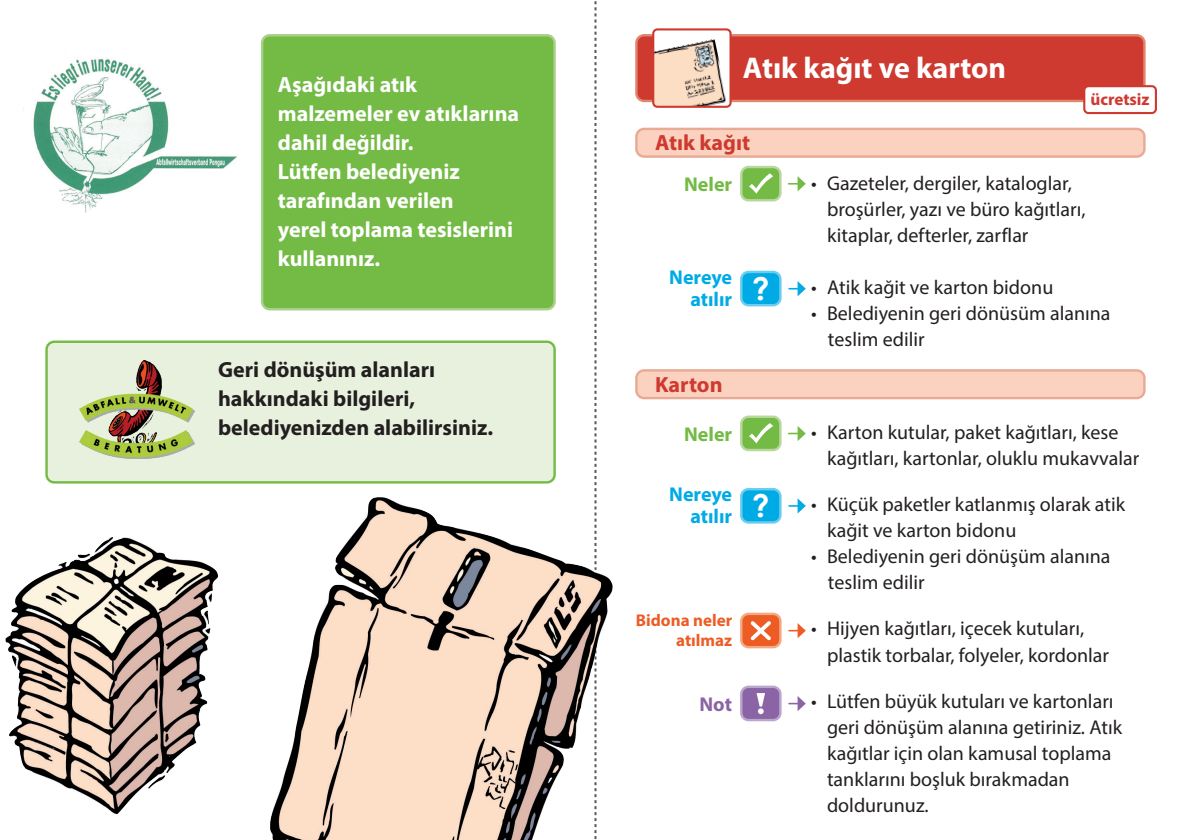
<style>
.page{position:relative;width:1191px;height:840px;background:#fff}
.page>*{position:absolute;margin:0;border:0;box-sizing:border-box;transform-origin:0 0}
.t1{font:700 31px "Century Gothic";color:#fff}
.t2{font:700 30px "Myriad Pro";color:#fff}
.t3{font:700 22px/29px "Myriad Pro";color:#fff}
.t4{font:700 22px/29px "Myriad Pro";color:#231f20}
.t5{font:700 22px "Myriad Pro";color:#ce3930}
.t6{font:20px/26px "Myriad Pro";color:#231f20}
.t7{font:700 20px/22px "Myriad Pro";color:#00abe5;text-align:right}
.t8{font:700 20px "Myriad Pro";color:#74bb46}
.t9{font:700 20px "Myriad Pro";color:#8b64a6}
.t10{font:700 17px/20px "Myriad Pro";color:#ee5c25;text-align:right}
.t11{font:700 17px "Myriad Pro";color:#ce3930}
</style>
<div class="page">
<div style="left:262px;top:35px;width:292px;height:274px;background:#74bb46;border-radius:8px"></div>
<div style="left:261px;top:34px;width:295px;height:276px;border:2px solid #aad18b;border-radius:8px"></div>
<svg style="left:594px;top:1px;width:2px;height:496px"></svg>
<div style="left:636px;top:35px;width:508px;height:66px;background:#ce3930;border-radius:8px"></div>
<div style="left:635px;top:34px;width:510px;height:68px;border:2px solid #e0876e;border-radius:8px"></div>
<div style="left:653px;top:29px;width:77px;height:78px;background:#fff;border-radius:4px"></div>
<img style="left:655px;top:39px;width:72px;height:66px">
<div style="left:652px;top:28px;width:79px;height:80px;border:2px solid #ce3930;border-radius:4px"></div>
<div style="left:636px;top:129px;width:508px;height:27px;background:#fbd2bf;border-radius:8px"></div>
<div style="left:635px;top:128px;width:510px;height:30px;border:2px solid #e8aa94;border-radius:8px"></div>
<div style="left:636px;top:370px;width:508px;height:28px;background:#fbd2bf;border-radius:8px"></div>
<div style="left:635px;top:369px;width:510px;height:30px;border:2px solid #e8aa94;border-radius:8px"></div>
<div style="left:1084px;top:86px;width:71px;height:27px;background:#fff;border-radius:4px"></div>
<div style="left:1083px;top:85px;width:74px;height:29px;border:2px solid #ce3930;border-radius:4px"></div>
<div style="left:741px;top:272px;width:39px;height:33px;background:#00abe5;border-radius:7px"></div>
<div style="left:740px;top:270px;width:41px;height:36px;border:2px solid #6dcdf0;border-radius:7px"></div>
<svg style="left:789px;top:281px;width:16px;height:15px"></svg>
<div style="left:741px;top:489px;width:39px;height:33px;background:#00abe5;border-radius:7px"></div>
<div style="left:740px;top:487px;width:41px;height:36px;border:2px solid #6dcdf0;border-radius:7px"></div>
<svg style="left:789px;top:498px;width:16px;height:15px"></svg>
<svg style="left:789px;top:623px;width:16px;height:15px"></svg>
<div style="left:741px;top:613px;width:39px;height:33px;background:#ee5c25;border-radius:7px"></div>
<div style="left:740px;top:612px;width:41px;height:36px;border:2px solid #f5a981;border-radius:7px"></div>
<svg style="left:750px;top:621px;width:21px;height:20px"></svg>
<svg style="left:789px;top:696px;width:16px;height:14px"></svg>
<div style="left:741px;top:686px;width:39px;height:33px;background:#8b64a6;border-radius:7px"></div>
<div style="left:740px;top:685px;width:41px;height:35px;border:2px solid #bba6cc;border-radius:7px"></div>
<svg style="left:756px;top:693px;width:9px;height:20px"></svg>
<svg style="left:788px;top:426px;width:17px;height:15px"></svg>
<div style="left:741px;top:416px;width:39px;height:34px;background:#74bb46;border-radius:7px"></div>
<div style="left:740px;top:415px;width:41px;height:36px;border:2px solid #b8d89d;border-radius:7px"></div>
<svg style="left:749px;top:423px;width:24px;height:20px"></svg>
<svg style="left:788px;top:176px;width:17px;height:15px"></svg>
<div style="left:741px;top:167px;width:39px;height:33px;background:#74bb46;border-radius:7px"></div>
<div style="left:740px;top:166px;width:41px;height:35px;border:2px solid #b8d89d;border-radius:7px"></div>
<svg style="left:749px;top:173px;width:24px;height:21px"></svg>
<div style="left:47px;top:341px;width:507px;height:141px;background:#e7f1de;border-radius:8px"></div>
<div style="left:45px;top:340px;width:511px;height:143px;border:2px solid #74bb46;border-radius:8px"></div>
<img style="left:79px;top:360px;width:116px;height:98px">
<img style="left:270px;top:497px;width:342px;height:342px">
<img style="left:6px;top:537px;width:212px;height:276px">
<img style="left:23px;top:58px;width:214px;height:155px">
<p class="t3" style="left:278px;top:69px;width:243px">Aşağıdaki atık malzemeler ev atıklarına dahil değildir.<br>Lütfen belediyeniz tarafından verilen<br>yerel toplama tesislerini kullanınız.</p>
<p class="t4" style="left:218px;top:354px;width:277px">Geri dönüşüm alanları hakkındaki bilgileri, belediyenizden alabilirsiniz.</p>
<h2 class="t2" style="left:743px;top:48px;width:265px">Atık kağıt ve karton</h2>
<p class="t5" style="left:655px;top:129px;width:97px">Atık kağıt</p>
<p class="t11" style="left:1090px;top:88px;width:61px">ücretsiz</p>
<p class="t8" style="left:684px;top:171px;width:49px">Neler</p>
<p class="t7" style="left:669px;top:265px;width:64px">Nereye atılır</p>
<h1 class="t1" style="left:752px;top:269px;width:19px">?</h1>
<p class="t5" style="left:655px;top:370px;width:69px">Karton</p>
<p class="t8" style="left:684px;top:421px;width:49px">Neler</p>
<p class="t7" style="left:669px;top:482px;width:64px">Nereye atılır</p>
<h1 class="t1" style="left:752px;top:486px;width:19px">?</h1>
<p class="t10" style="left:636px;top:609px;width:98px">Bidona neler atılmaz</p>
<p class="t9" style="left:699px;top:691px;width:34px">Not</p>
<p class="t6" style="left:827px;top:169px;width:260px;text-indent:-16px">• Gazeteler, dergiler, kataloglar, broşürler, yazı ve büro kağıtları, kitaplar, defterler, zarflar</p>
<p class="t6" style="left:811px;top:273px;width:244px">• Atik kağit ve karton bidonu</p>
<p class="t6" style="left:828px;top:299px;width:284px;text-indent:-17px">• Belediyenin geri dönüsüm alanına teslim edilir</p>
<p class="t6" style="left:827px;top:419px;width:314px;text-indent:-16px">• Karton kutular, paket kağıtları, kese kağıtları, kartonlar, oluklu mukavvalar</p>
<p class="t6" style="left:827px;top:491px;width:300px;text-indent:-16px">• Küçük paketler katlanmış olarak atik kağit ve karton bidonu</p>
<p class="t6" style="left:828px;top:543px;width:284px;text-indent:-17px">• Belediyenin geri dönüşüm alanına teslim edilir</p>
<p class="t6" style="left:827px;top:615px;width:283px;text-indent:-16px">• Hijyen kağıtları, içecek kutuları, plastik torbalar, folyeler, kordonlar</p>
<p class="t6" style="left:827px;top:687px;width:296px;text-indent:-16px">• Lütfen büyük kutuları ve kartonları geri dönüşüm alanına getiriniz. Atık kağıtlar için olan kamusal toplama tanklarını boşluk bırakmadan doldurunuz.</p>
</div>
